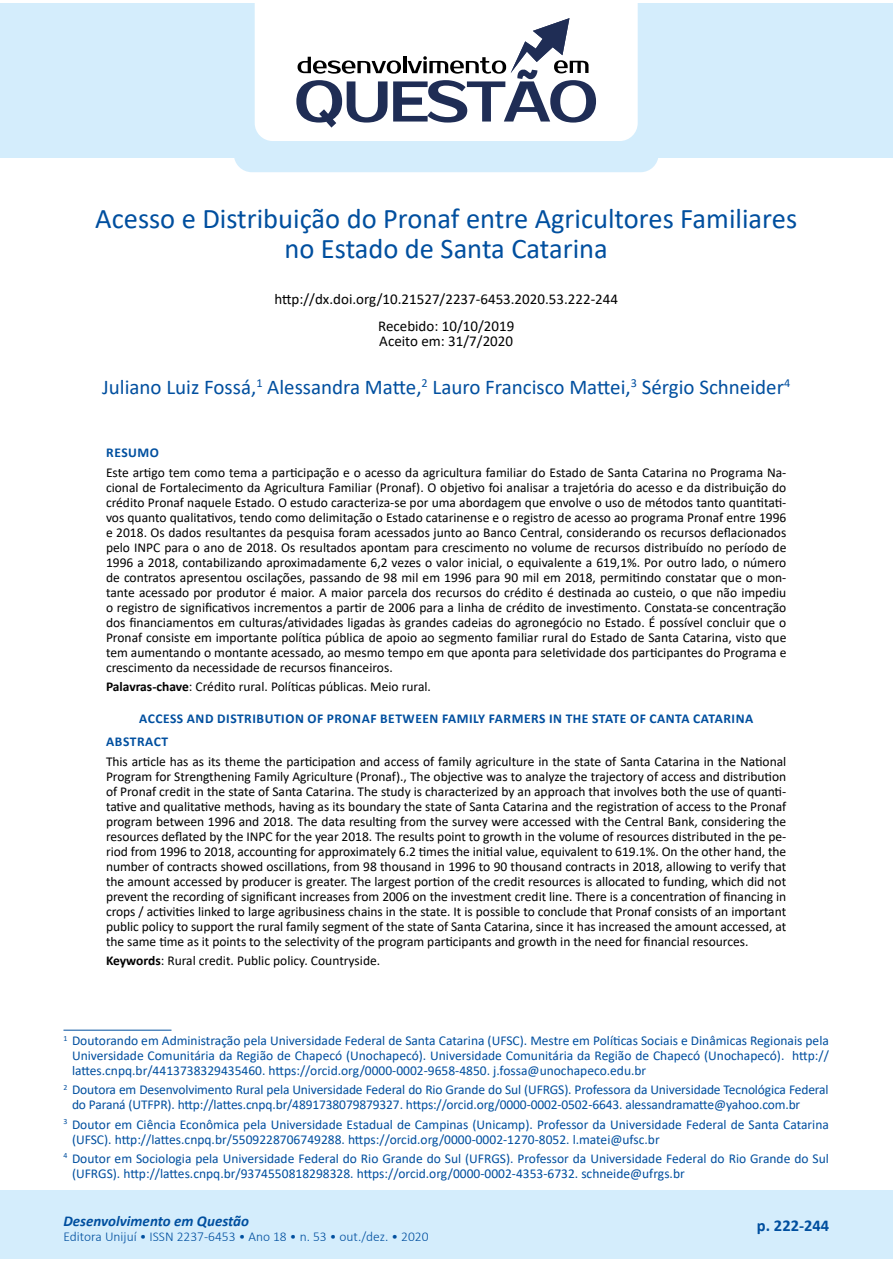
<style>
.page{position:relative;width:893px;height:1263px;background:#fff}
.page>*{position:absolute;margin:0;border:0;box-sizing:border-box;transform-origin:0 0}
.t1{font:28.5px/30px "Calibri";color:#004f9f;text-align:center}
.t2{font:21px "Calibri";color:#004f9f}
.t3{font:700 16.5px "Calibri";color:#004f9f}
.t4{font:15px/27.8px "Calibri";color:#000;text-align:center}
.t5{font:italic 700 15px "Calibri";color:#004f9f}
.t6{font:13.5px/15px "Calibri";color:#000;text-align:justify}
.t7{font:13.5px/15px "Calibri";color:#004f9f}
.t8{font:700 13.5px/23.5px "Calibri";letter-spacing:.04em;color:#004f9f}
.t9{font:300 13.5px "Calibri";color:#004f9f}
.s1{font-weight:700}
</style>
<div class="page">
<div style="left:0;top:3px;width:893px;height:154px;background:#d4edfc"></div>
<div style="left:0;top:1191px;width:893px;height:68px;background:#d4edfc"></div>
<div style="left:234px;top:3px;width:425px;height:169px;background:#d4edfc;border-radius:18px"></div>
<div style="left:255px;top:3px;width:383px;height:138px;background:#fff"></div>
<svg style="left:296px;top:18px;width:300px;height:110px"></svg>
<hr style="left:63px;top:1030px;width:108px;height:1px;background:#004f9f">
<h1 class="t1" style="left:95px;top:202px;width:703px">Acesso e Distribuição do Pronaf entre Agricultores Familiares no Estado de Santa Catarina</h1>
<p class="t4" style="left:274px;top:284px;width:345px">http://dx.doi.org/10.21527/2237-6453.2020.53.222-244<br>Recebido: 10/10/2019</p>
<p class="t4" style="left:379px;top:327px;width:135px">Aceito em: 31/7/2020</p>
<h2 class="t2" style="left:102px;top:373px;width:690px">Juliano Luiz Fossá,<sup>1</sup> Alessandra Matte,<sup>2</sup> Lauro Francisco Mattei,<sup>3</sup> Sérgio Schneider<sup>4</sup></h2>
<p class="t8" style="left:106px;top:441px;width:54px">RESUMO</p>
<p class="t6" style="left:106px;top:464px;width:682px">Este artigo tem como tema a participação e o acesso da agricultura familiar do Estado de Santa Catarina no Programa Na&shy;cional de Fortalecimento da Agricultura Familiar (Pronaf). O objetivo foi analisar a trajetória do acesso e da distribuição do crédito Pronaf naquele Estado. O estudo caracteriza-se por uma abordagem que envolve o uso de métodos tanto quantitati&shy;vos quanto qualitativos, tendo como delimitação o Estado catarinense e o registro de acesso ao programa Pronaf entre 1996 e 2018. Os dados resultantes da pesquisa foram acessados junto ao Banco Central, considerando os recursos deflacionados pelo INPC para o ano de 2018. Os resultados apontam para crescimento no volume de recursos distribuído no período de 1996 a 2018, contabilizando aproximadamente 6,2 vezes o valor inicial, o equivalente a 619,1%. Por outro lado, o número de contratos apresentou oscilações, passando de 98 mil em 1996 para 90 mil em 2018, permitindo constatar que o mon&shy;tante acessado por produtor é maior. A maior parcela dos recursos do crédito é destinada ao custeio, o que não impediu o registro de significativos incrementos a partir de 2006 para a linha de crédito de investimento. Constata-se concentração dos financiamentos em culturas/atividades ligadas às grandes cadeias do agronegócio no Estado. É possível concluir que o Pronaf consiste em importante política pública de apoio ao segmento familiar rural do Estado de Santa Catarina, visto que tem aumentando o montante acessado, ao mesmo tempo em que aponta para seletividade dos participantes do Programa e crescimento da necessidade de recursos financeiros.</p>
<p class="t6" style="left:106px;top:679px;width:326px"><span class="s1">Palavras-chave</span>: Crédito rural. Políticas públicas. Meio rural.</p>
<p class="t8" style="left:106px;top:706px;width:648px;text-indent:33px">ACCESS AND DISTRIBUTION OF PRONAF BETWEEN FAMILY FARMERS IN THE STATE OF CANTA CATARINA<br>ABSTRACT</p>
<p class="t6" style="left:106px;top:753px;width:682px">This article has as its theme the participation and access of family agriculture in the state of Santa Catarina in the National Program for Strengthening Family Agriculture (Pronaf)., The objective was to analyze the trajectory of access and distribution of Pronaf credit in the state of Santa Catarina. The study is characterized by an approach that involves both the use of quanti&shy;tative and qualitative methods, having as its boundary the state of Santa Catarina and the registration of access to the Pronaf program between 1996 and 2018. The data resulting from the survey were accessed with the Central Bank, considering the resources deflated by the INPC for the year 2018. The results point to growth in the volume of resources distributed in the pe&shy;riod from 1996 to 2018, accounting for approximately 6.2 times the initial value, equivalent to 619.1%. On the other hand, the number of contracts showed oscillations, from 98 thousand in 1996 to 90 thousand contracts in 2018, allowing to verify that the amount accessed by producer is greater. The largest portion of the credit resources is allocated to funding, which did not prevent the recording of significant increases from 2006 on the investment credit line. There is a concentration of financing in crops / activities linked to large agribusiness chains in the state. It is possible to conclude that Pronaf consists of an important public policy to support the rural family segment of the state of Santa Catarina, since it has increased the amount accessed, at the same time as it points to the selectivity of the program participants and growth in the need for financial resources.</p>
<p class="t6" style="left:106px;top:953px;width:276px"><span class="s1">Keywords</span>: Rural credit. Public policy. Countryside.</p>
<p class="t7" style="left:72px;top:1033px;width:758px;text-align:justify;text-indent:-8px"><sup>1</sup> Doutorando em Administração pela Universidade Federal de Santa Catarina (UFSC). Mestre em Políticas Sociais e Dinâmicas Regionais pela Universidade Comunitária da Região de Chapecó (Unochapecó). Universidade Comunitária da Região de Chapecó (Unochapecó). http:// lattes.cnpq.br/4413738329435460. https://orcid.org/0000-0002-9658-4850. j.fossa@unochapeco.edu.br</p>
<p class="t7" style="left:72px;top:1082px;width:758px;text-indent:-9px"><sup>2</sup> Doutora em Desenvolvimento Rural pela Universidade Federal do Rio Grande do Sul (UFRGS). Professora da Universidade Tecnológica Federal do Paraná (UTFPR). http://lattes.cnpq.br/4891738079879327. https://orcid.org/0000-0002-0502-6643. alessandramatte@yahoo.com.br</p>
<p class="t7" style="left:72px;top:1116px;width:758px;text-indent:-8px"><sup>3</sup> Doutor em Ciência Econômica pela Universidade Estadual de Campinas (Unicamp). Professor da Universidade Federal de Santa Catarina (UFSC). http://lattes.cnpq.br/5509228706749288. https://orcid.org/0000-0002-1270-8052. l.matei@ufsc.br</p>
<p class="t7" style="left:72px;top:1150px;width:758px;text-indent:-8px"><sup>4</sup> Doutor em Sociologia pela Universidade Federal do Rio Grande do Sul (UFRGS). Professor da Universidade Federal do Rio Grande do Sul (UFRGS). http://lattes.cnpq.br/9374550818298328. https://orcid.org/0000-0002-4353-6732. schneide@ufrgs.br</p>
<p class="t5" style="left:63px;top:1210px;width:235px">R vista Desenvolvimento em Questão</p>
<p class="t9" style="left:63px;top:1228px;width:367px">Editora Unijuí • ISSN 2237-6453 • Ano 18 • n. 53 • out./dez. • 2020</p>
<p class="t5" style="left:63px;top:1210px;width:187px">Desenvolvimento em Questão</p>
<p class="t3" style="left:757px;top:1214px;width:74px">p. 222-244</p>
<p class="t9" style="left:280px;top:1228px;width:8px">6</p>
<p class="t9" style="left:313px;top:1228px;width:15px">45</p>
<p class="t9" style="left:415px;top:1228px;width:15px">18</p>
</div>
